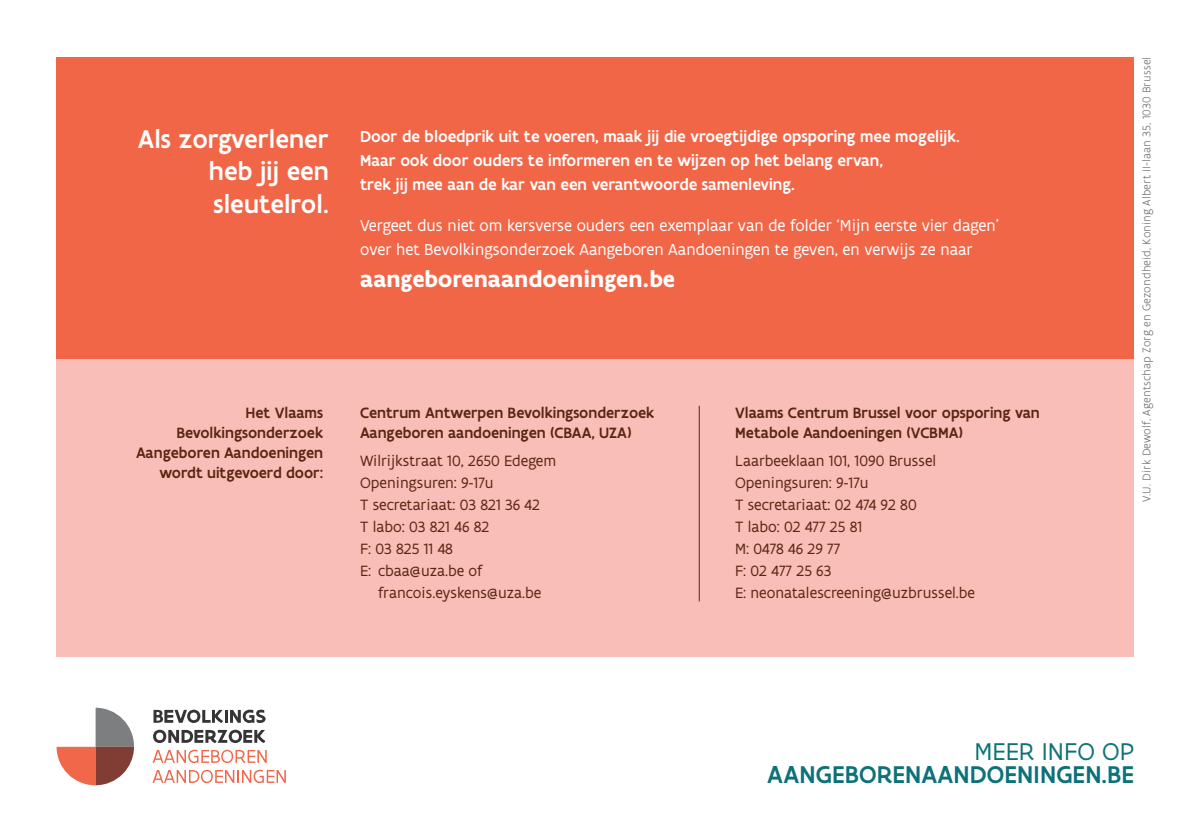
<style>
.page{position:relative;width:1191px;height:840px;background:#fff}
.page>*{position:absolute;margin:0;border:0;box-sizing:border-box;transform-origin:0 0}
.t1{font:500 27px/32.4px "Flanders Art Sans";color:#fff;text-align:justify}
.t2{font:500 26px "Flanders Art Sans";letter-spacing:.005em;color:#0c7178}
.t3{font:26px "Flanders Art Sans";letter-spacing:.005em;color:#0c7178}
.t4{font:700 24px "Flanders Art Sans";color:#fff}
.t5{font:500 17px/24px "Flanders Art Sans";color:#fff}
.t6{font:17px/24px "Flanders Art Sans";color:#fff}
.t7{font:16px/22px "Flanders Art Sans";color:#582612}
.t8{font:500 16px/20px "Flanders Art Sans";color:#582612}
.t9{font:300 12px "Flanders Art Sans";letter-spacing:.005em;color:#6c6d70}
</style>
<div class="page">
<div style="left:57px;top:57px;width:1077px;height:667px;background:#f9beb7"></div>
<div style="left:57px;top:57px;width:1077px;height:301px;background:#f26648"></div>
<hr style="left:698px;top:405px;width:1px;height:196px;background:#582612">
<div style="left:0;top:657px;width:1191px;height:182px;background:#fff"></div>
<svg style="left:153px;top:709px;width:112px;height:13px"></svg>
<svg style="left:153px;top:729px;width:112px;height:13px"></svg>
<svg style="left:153px;top:749px;width:114px;height:13px"></svg>
<svg style="left:153px;top:769px;width:133px;height:13px"></svg>
<svg style="left:57px;top:707px;width:77px;height:77px"></svg>
<h1 class="t1" style="left:209px;top:123px;width:121px;text-indent:-71px">Als zorgverlener heb jij een sleutelrol.</h1>
<p class="t5" style="left:360px;top:124px;width:601px">Door de bloedprik uit te voeren, maak jij die vroegtijdige opsporing mee mogelijk.<br>Maar ook door ouders te informeren en te wijzen op het belang ervan,<br>trek jij mee aan de kar van een verantwoorde samenleving.</p>
<p class="t6" style="left:360px;top:213px;width:640px">Vergeet dus niet om kersverse ouders een exemplaar van de folder ‘Mijn eerste vier dagen’ over het Bevolkingsonderzoek Aangeboren Aandoeningen te geven, en verwijs ze naar</p>
<h3 class="t4" style="left:360px;top:263px;width:316px">aangeborenaandoeningen.be</h3>
<p class="t8" style="left:136px;top:402px;width:188px;text-align:right">Het Vlaams<br>Bevolkingsonderzoek<br>Aangeboren Aandoeningen wordt uitgevoerd door:</p>
<p class="t8" style="left:360px;top:402px;width:296px">Centrum Antwerpen Bevolkingsonderzoek<br>Aangeboren aandoeningen (CBAA, UZA)</p>
<p class="t7" style="left:360px;top:449px;width:198px">Wilrijkstraat 10, 2650 Edegem<br>Openingsuren: 9-17u<br>T secretariaat: 03 821 36 42<br>T labo: 03 821 46 82<br>F: 03 825 11 48<br>E: cbaa@uza.be of</p>
<p class="t7" style="left:378px;top:581px;width:165px">francois.eyskens@uza.be</p>
<p class="t8" style="left:735px;top:402px;width:306px">Vlaams Centrum Brussel voor opsporing van<br>Metabole Aandoeningen (VCBMA)</p>
<p class="t7" style="left:735px;top:449px;width:241px">Laarbeeklaan 101, 1090 Brussel<br>Openingsuren: 9-17u<br>T secretariaat: 02 474 92 80<br>T labo: 02 477 25 81<br>M: 0478 46 29 77<br>F: 02 477 25 63<br>E: neonatalescreening@uzbrussel.be</p>
<p class="t9" style="left:1139px;top:502px;width:447px;rotate:-90deg">V.U. Dirk Dewolf, Agentschap Zorg en Gezondheid, Koning Albert II-laan 35, 1030 Brussel</p>
<h2 class="t3" style="left:974px;top:735px;width:161px">MEER INFO OP</h2>
<h2 class="t2" style="left:767px;top:758px;width:368px">AANGEBORENAANDOENINGEN.BE</h2>
</div>
